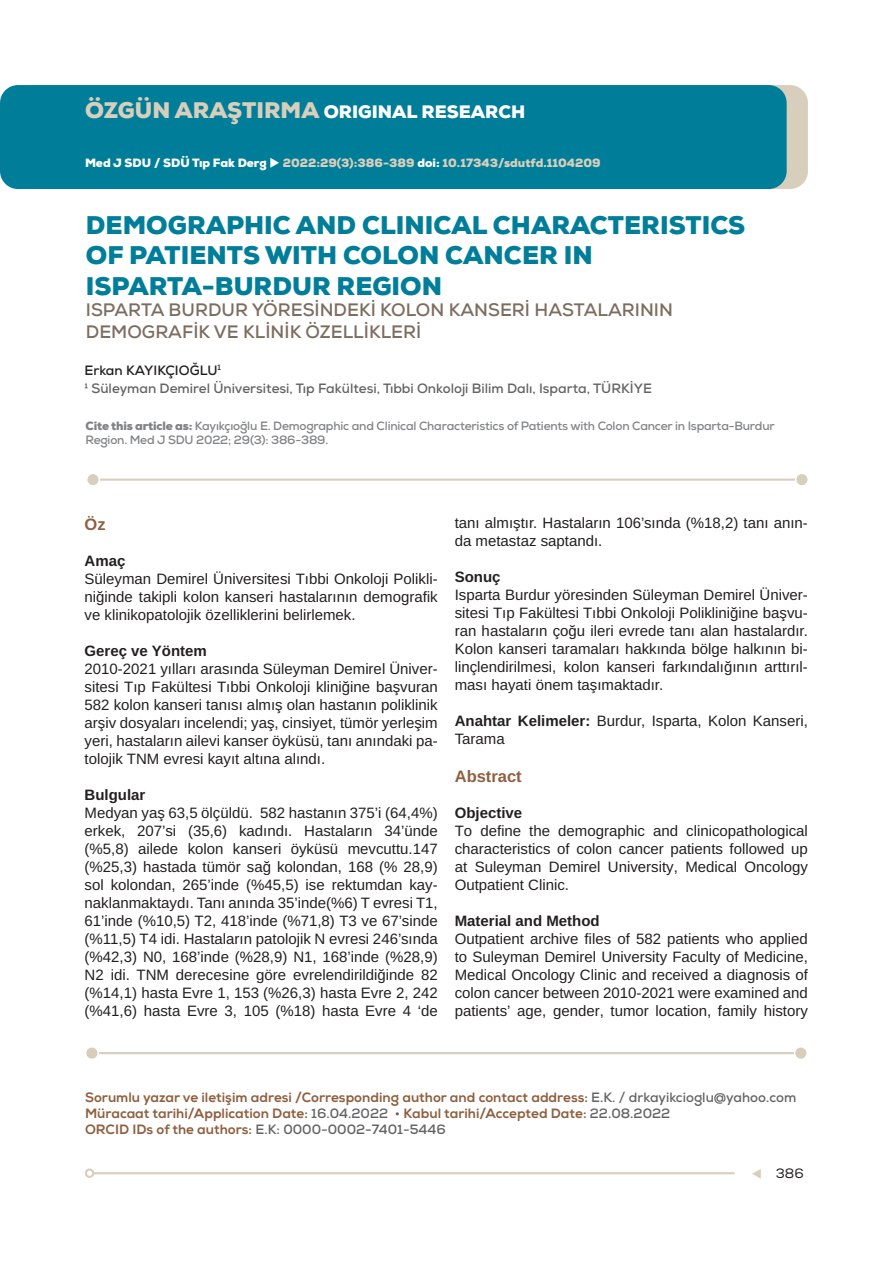
<style>
.page{position:relative;width:893px;height:1263px;background:#fff}
.page>*{position:absolute;margin:0;border:0;box-sizing:border-box;transform-origin:0 0}
.t1{font:900 25.5px/30.6px "Nexa";color:#007e99}
.t2{font:700 18px/21.6px "Nexa";color:#7c6d60}
.t3{font:900 18px "Nexa";color:#fff}
.t4{font:700 16.5px "Arimo";color:#8f5f3f}
.t5{font:15px/18px "Arimo";color:#231f20;text-align:justify}
.t6{font:700 15px "Arimo";color:#231f20}
.t7{font:800 13.5px/16.2px "Nexa";color:#8f5f3f}
.t8{font:700 13.5px/18px "Nexa";color:#636366}
.t9{font:13.5px "Nexa";color:#231f20}
.t10{font:700 12px/14.4px "Nexa";letter-spacing:-.015em;color:#808285}
.t11{font:900 12px "Nexa";color:#d8cebc}
.s1{font-size:22.5px;color:#d8cebc}
.s2{color:#fff}
.s3{color:#231f20}
.s4{font-weight:900}
.s5{font-weight:700}
.s6{font-weight:700;color:#636366}
.s7{color:#d8cebc}
</style>
<div class="page">
<hr style="left:93px;top:1172px;width:642px;height:2px;background:#d8cebc">
<div style="left:85px;top:1168px;width:9px;height:10px;border:2px solid #d8cebc;border-radius:50%"></div>
<div style="left:16px;top:85px;width:792px;height:104px;background:#d8cebc;border-radius:18px"></div>
<div style="left:0;top:85px;width:787px;height:104px;background:#007e99;border-radius:18px"></div>
<hr style="left:90px;top:1052px;width:715px;height:2px;background:#d8cebc">
<div style="left:86px;top:1047px;width:12px;height:12px;background:#d8cebc;border-radius:50%"></div>
<div style="left:85px;top:1046px;width:14px;height:14px;border:2px solid #fff;border-radius:50%"></div>
<div style="left:794px;top:1047px;width:13px;height:12px;background:#d8cebc;border-radius:50%"></div>
<div style="left:794px;top:1046px;width:14px;height:14px;border:2px solid #fff;border-radius:50%"></div>
<hr style="left:91px;top:479px;width:715px;height:2px;background:#d8cebc">
<div style="left:87px;top:473px;width:12px;height:13px;background:#d8cebc;border-radius:50%"></div>
<div style="left:86px;top:472px;width:14px;height:15px;border:2px solid #fff;border-radius:50%"></div>
<div style="left:796px;top:473px;width:12px;height:13px;background:#d8cebc;border-radius:50%"></div>
<div style="left:795px;top:473px;width:14px;height:14px;border:2px solid #fff;border-radius:50%"></div>
<p class="t3" style="left:85px;top:100px;width:442px"><span class="s1">ÖZGÜN ARAŞTIRMA</span> ORIGINAL RESEARCH</p>
<p class="t11" style="left:85px;top:155px;width:517px"><span class="s2">Med J SDU / SDÜ Tıp Fak Derg</span> <span class="s2">◆</span> 2022:29(3):386-389 <span class="s2">doi:</span> 10.17343/sdutfd.1104209</p>
<h1 class="t1" style="left:86px;top:210px;width:661px">DEMOGRAPHIC AND CLINICAL CHARACTERISTICS<br>OF PATIENTS WITH COLON CANCER IN<br>ISPARTA-BURDUR REGION</h1>
<p class="t2" style="left:86px;top:299px;width:589px">ISPARTA BURDUR YÖRESİNDEKİ KOLON KANSERİ HASTALARININ<br>DEMOGRAFİK VE KLİNİK ÖZELLİKLERİ</p>
<p class="t8" style="left:85px;top:361px;width:569px"><span class="s3">Erkan KAYIKÇIOĞLU</span><sup>1<br></sup>1 Süleyman Demirel Üniversitesi, Tıp Fakültesi, Tıbbi Onkoloji Bilim Dalı, Isparta, TÜRKİYE</p>
<p class="t10" style="left:86px;top:418px;width:691px"><span class="s4">Cite this article as:</span> Kayıkçıoğlu E. Demographic and Clinical Characteristics of Patients with Colon Cancer in Isparta-Burdur<br>Region. Med J SDU 2022; 29(3): 386-389.</p>
<p class="t4" style="left:85px;top:513px;width:23px">Öz</p>
<p class="t6" style="left:85px;top:550px;width:42px">Amaç</p>
<p class="t5" style="left:85px;top:570px;width:355px">Süleyman Demirel Üniversitesi Tıbbi Onkoloji Polikli&shy;niğinde takipli kolon kanseri hastalarının demografik ve klinikopatolojik özelliklerini belirlemek.</p>
<p class="t6" style="left:85px;top:640px;width:124px">Gereç ve Yöntem</p>
<p class="t5" style="left:85px;top:660px;width:355px">2010-2021 yılları arasında Süleyman Demirel Üniver&shy;sitesi Tıp Fakültesi Tıbbi Onkoloji kliniğine başvuran 582 kolon kanseri tanısı almış olan hastanın poliklinik arşiv dosyaları incelendi; yaş, cinsiyet, tümör yerleşim yeri, hastaların ailevi kanser öyküsü, tanı anındaki pa&shy;tolojik TNM evresi kayıt altına alındı.</p>
<p class="t6" style="left:85px;top:784px;width:62px">Bulgular</p>
<p class="t5" style="left:85px;top:804px;width:355px">Medyan yaş 63,5 ölçüldü. 582 hastanın 375’i (64,4%) erkek, 207’si (35,6) kadındı. Hastaların 34’ünde (%5,8) ailede kolon kanseri öyküsü mevcuttu.147 (%25,3) hastada tümör sağ kolondan, 168 (% 28,9) sol kolondan, 265’inde (%45,5) ise rektumdan kay&shy;naklanmaktaydı. Tanı anında 35’inde(%6) T evresi T1, 61’inde (%10,5) T2, 418’inde (%71,8) T3 ve 67’sinde (%11,5) T4 idi. Hastaların patolojik N evresi 246’sında (%42,3) N0, 168’inde (%28,9) N1, 168’inde (%28,9)<br>N2 idi. TNM derecesine göre evrelendirildiğinde 82 (%14,1) hasta Evre 1, 153 (%26,3) hasta Evre 2, 242 (%41,6) hasta Evre 3, 105 (%18) hasta Evre 4 ‘de</p>
<p class="t5" style="left:455px;top:514px;width:355px">tanı almıştır. Hastaların 106’sında (%18,2) tanı anın&shy;da metastaz saptandı.</p>
<p class="t6" style="left:455px;top:567px;width:47px">Sonuç</p>
<p class="t5" style="left:455px;top:586px;width:355px">Isparta Burdur yöresinden Süleyman Demirel Üniver&shy;sitesi Tıp Fakültesi Tıbbi Onkoloji Polikliniğine başvu&shy;ran hastaların çoğu ileri evrede tanı alan hastalardır.<br>Kolon kanseri taramaları hakkında bölge halkının bi&shy;linçlendirilmesi, kolon kanseri farkındalığının arttırıl&shy;ması hayati önem taşımaktadır.</p>
<p class="t5" style="left:455px;top:712px;width:355px"><span class="s5">Anahtar Kelimeler:</span> Burdur, Isparta, Kolon Kanseri,<br>Tarama</p>
<p class="t4" style="left:455px;top:765px;width:68px">Abstract</p>
<p class="t6" style="left:455px;top:803px;width:69px">Objective</p>
<p class="t5" style="left:455px;top:822px;width:355px">To define the demographic and clinicopathological characteristics of colon cancer patients followed up at Suleyman Demirel University, Medical Oncology Outpatient Clinic.</p>
<p class="t6" style="left:455px;top:911px;width:147px">Material and Method</p>
<p class="t5" style="left:455px;top:930px;width:355px">Outpatient archive files of 582 patients who applied to Suleyman Demirel University Faculty of Medicine, Medical Oncology Clinic and received a diagnosis of colon cancer between 2010-2021 were examined and patients’ age, gender, tumor location, family history</p>
<p class="t7" style="left:85px;top:1089px;width:713px">Sorumlu yazar ve iletişim adresi /Corresponding author and contact address: <span class="s6">E.K. / drkayikcioglu@yahoo.com<br></span>Müracaat tarihi/Application Date: <span class="s6">16.04.2022 •</span> Kabul tarihi/Accepted Date: <span class="s6">22.08.2022<br></span>ORCID IDs of the authors: <span class="s6">E.K: 0000-0002-7401-5446</span></p>
<p class="t9" style="left:751px;top:1165px;width:54px"><span class="s7">▼</span> 386</p>
</div>
